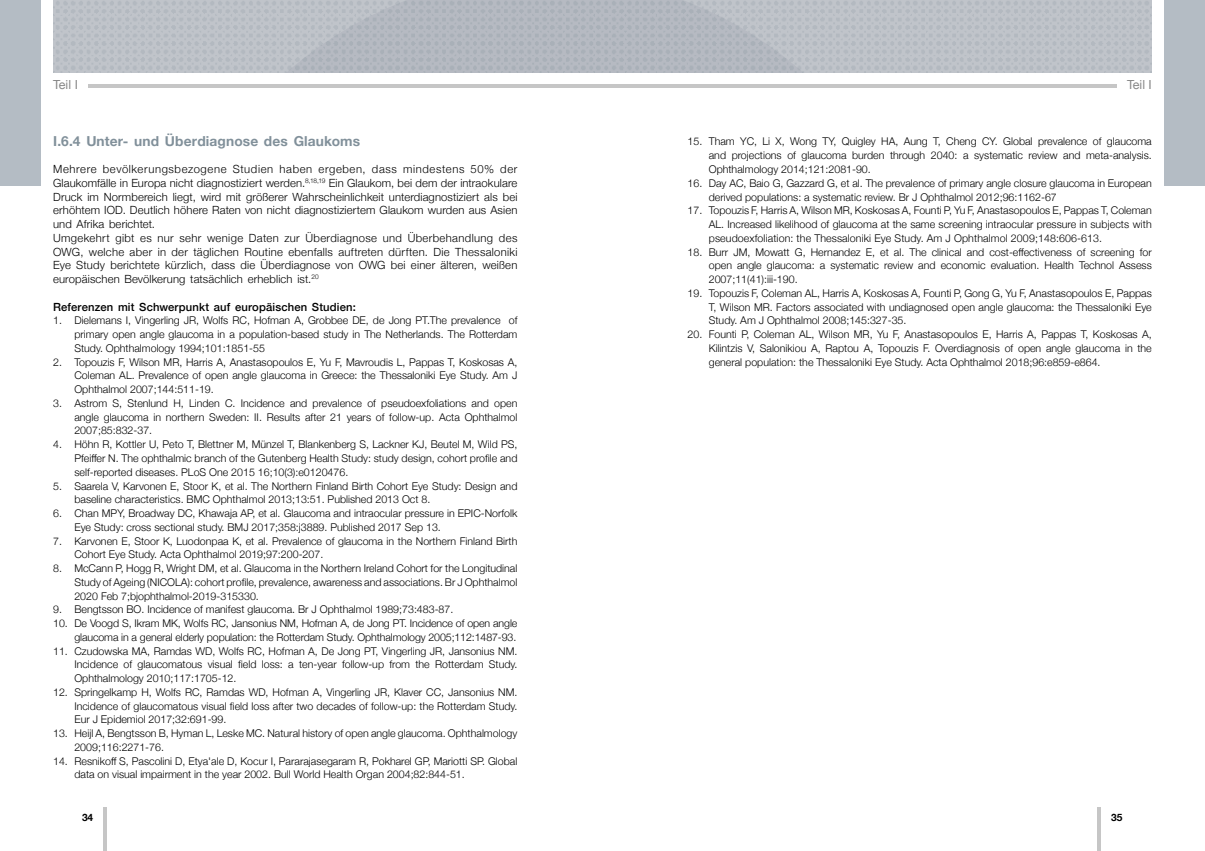
<style>
.page{position:relative;width:1205px;height:851px;background:#fff}
.page>*{position:absolute;margin:0;border:0;box-sizing:border-box;transform-origin:0 0}
.t1{font:700 13.75px "Helvetica Neue";letter-spacing:.01em;color:#81909a}
.t2{font:12.5px "Helvetica Neue";color:#878787}
.t3{font:300 11.25px/13.8px "Helvetica Neue";letter-spacing:.015em;color:#000}
.t4{font:500 11.25px "Helvetica Neue";letter-spacing:.01em;color:#000}
.t5{font:300 10.62px/13.8px "Helvetica Neue";color:#000;text-align:justify}
.t6{font:700 10.12px "Helvetica Neue";color:#000}
</style>
<div class="page">
<hr style="left:103px;top:807px;width:4px;height:43px;background:#c6c6c6">
<hr style="left:1097px;top:807px;width:4px;height:43px;background:#c6c6c6">
<img style="left:53px;top:0;width:1099px;height:72px">
<svg style="left:220px;top:0;width:669px;height:72px;background:#b5bac1"></svg>
<hr style="left:600px;top:84px;width:516px;height:3px;background:#c6c6c6">
<hr style="left:88px;top:84px;width:512px;height:3px;background:#c6c6c6">
<div style="left:0;top:0;width:41px;height:186px;background:#b4bcc4"></div>
<div style="left:1164px;top:0;width:41px;height:186px;background:#b4bcc4"></div>
<p class="t2" style="left:53px;top:75px;width:26px">Teil I</p>
<p class="t2" style="left:1127px;top:76px;width:26px">Teil I</p>
<p class="t1" style="left:53px;top:130px;width:309px">I.6.4 Unter- und Überdiagnose des Glaukoms</p>
<p class="t3" style="left:53px;top:161px;width:466px">Mehrere bevölkerungsbezogene Studien haben ergeben, dass mindestens 50% der Glaukomfälle in Europa nicht diagnostiziert werden.<sup>8,18,19</sup> Ein Glaukom, bei dem der intraokulare Druck im Normbereich liegt, wird mit größerer Wahrscheinlichkeit unterdiagnostiziert als bei erhöhtem IOD. Deutlich höhere Raten von nicht diagnostiziertem Glaukom wurden aus Asien und Afrika berichtet.<br>Umgekehrt gibt es nur sehr wenige Daten zur Überdiagnose und Überbehandlung des OWG, welche aber in der täglichen Routine ebenfalls auftreten dürften. Die Thessaloniki Eye Study berichtete kürzlich, dass die Überdiagnose von OWG bei einer älteren, weißen europäischen Bevölkerung tatsächlich erheblich ist.<sup>20</sup></p>
<p class="t4" style="left:53px;top:297px;width:304px">Referenzen mit Schwerpunkt auf europäischen Studien:</p>
<p class="t5" style="left:74px;top:313px;width:444px;text-indent:-21px">1. Dielemans I, Vingerling JR, Wolfs RC, Hofman A, Grobbee DE, de Jong PT.The prevalence of primary open angle glaucoma in a population-based study in The Netherlands. The Rotterdam Study. Ophthalmology 1994;101:1851-55</p>
<p class="t5" style="left:74px;top:354px;width:444px;text-indent:-21px">2. Topouzis F, Wilson MR, Harris A, Anastasopoulos E, Yu F, Mavroudis L, Pappas T, Koskosas A, Coleman AL. Prevalence of open angle glaucoma in Greece: the Thessaloniki Eye Study. Am J Ophthalmol 2007;144:511-19.</p>
<p class="t5" style="left:74px;top:395px;width:444px;text-indent:-21px">3. Astrom S, Stenlund H, Linden C. Incidence and prevalence of pseudoexfoliations and open angle glaucoma in northern Sweden: II. Results after 21 years of follow-up. Acta Ophthalmol 2007;85:832-37.</p>
<p class="t5" style="left:74px;top:436px;width:444px;text-indent:-21px">4. Höhn R, Kottler U, Peto T, Blettner M, Münzel T, Blankenberg S, Lackner KJ, Beutel M, Wild PS, Pfeiffer N. The ophthalmic branch of the Gutenberg Health Study: study design, cohort profile and self-reported diseases. PLoS One 2015 16;10(3):e0120476.</p>
<p class="t5" style="left:74px;top:478px;width:444px;text-indent:-21px">5. Saarela V, Karvonen E, Stoor K, et al. The Northern Finland Birth Cohort Eye Study: Design and baseline characteristics. BMC Ophthalmol 2013;13:51. Published 2013 Oct 8.</p>
<p class="t5" style="left:74px;top:505px;width:444px;text-indent:-21px">6. Chan MPY, Broadway DC, Khawaja AP, et al. Glaucoma and intraocular pressure in EPIC-Norfolk<br>Eye Study: cross sectional study. BMJ 2017;358:j3889. Published 2017 Sep 13.</p>
<p class="t5" style="left:74px;top:533px;width:444px;text-indent:-21px">7. Karvonen E, Stoor K, Luodonpaa K, et al. Prevalence of glaucoma in the Northern Finland Birth<br>Cohort Eye Study. Acta Ophthalmol 2019;97:200-207.</p>
<p class="t5" style="left:74px;top:560px;width:444px;text-indent:-21px">8. McCann P, Hogg R, Wright DM, et al. Glaucoma in the Northern Ireland Cohort for the Longitudinal Study of Ageing (NICOLA): cohort profile, prevalence, awareness and associations. Br J Ophthalmol 2020 Feb 7;bjophthalmol-2019-315330.</p>
<p class="t5" style="left:53px;top:601px;width:402px">9. Bengtsson BO. Incidence of manifest glaucoma. Br J Ophthalmol 1989;73:483-87.</p>
<p class="t5" style="left:53px;top:615px;width:466px;text-align:right">10. De Voogd S, Ikram MK, Wolfs RC, Jansonius NM, Hofman A, de Jong PT. Incidence of open angle glaucoma in a general elderly population: the Rotterdam Study. Ophthalmology 2005;112:1487-93.</p>
<p class="t5" style="left:74px;top:643px;width:444px;text-indent:-21px">11. Czudowska MA, Ramdas WD, Wolfs RC, Hofman A, De Jong PT, Vingerling JR, Jansonius NM.<br>Incidence of glaucomatous visual field loss: a ten-year follow-up from the Rotterdam Study.<br>Ophthalmology 2010;117:1705-12.</p>
<p class="t5" style="left:74px;top:684px;width:444px;text-indent:-21px">12. Springelkamp H, Wolfs RC, Ramdas WD, Hofman A, Vingerling JR, Klaver CC, Jansonius NM.<br>Incidence of glaucomatous visual field loss after two decades of follow-up: the Rotterdam Study.<br>Eur J Epidemiol 2017;32:691-99.</p>
<p class="t5" style="left:74px;top:725px;width:444px;text-indent:-21px">13. Heijl A, Bengtsson B, Hyman L, Leske MC. Natural history of open angle glaucoma. Ophthalmology<br>2009;116:2271-76.</p>
<p class="t5" style="left:74px;top:753px;width:444px;text-indent:-21px">14. Resnikoff S, Pascolini D, Etya'ale D, Kocur I, Pararajasegaram R, Pokharel GP, Mariotti SP. Global data on visual impairment in the year 2002. Bull World Health Organ 2004;82:844-51.</p>
<p class="t5" style="left:709px;top:134px;width:444px;text-indent:-21px">15. Tham YC, Li X, Wong TY, Quigley HA, Aung T, Cheng CY. Global prevalence of glaucoma and projections of glaucoma burden through 2040: a systematic review and meta-analysis.<br>Ophthalmology 2014;121:2081-90.</p>
<p class="t5" style="left:709px;top:175px;width:444px;text-indent:-21px">16. Day AC, Baio G, Gazzard G, et al. The prevalence of primary angle closure glaucoma in European derived populations: a systematic review. Br J Ophthalmol 2012;96:1162-67</p>
<p class="t5" style="left:709px;top:203px;width:444px;text-indent:-21px">17. Topouzis F, Harris A, Wilson MR, Koskosas A, Founti P, Yu F, Anastasopoulos E, Pappas T, Coleman AL. Increased likelihood of glaucoma at the same screening intraocular pressure in subjects with pseudoexfoliation: the Thessaloniki Eye Study. Am J Ophthalmol 2009;148:606-613.</p>
<p class="t5" style="left:709px;top:244px;width:444px;text-indent:-21px">18. Burr JM, Mowatt G, Hernandez E, et al. The clinical and cost-effectiveness of screening for open angle glaucoma: a systematic review and economic evaluation. Health Technol Assess 2007;11(41):iii-190.</p>
<p class="t5" style="left:709px;top:285px;width:444px;text-indent:-21px">19. Topouzis F, Coleman AL, Harris A, Koskosas A, Founti P, Gong G, Yu F, Anastasopoulos E, Pappas T, Wilson MR. Factors associated with undiagnosed open angle glaucoma: the Thessaloniki Eye Study. Am J Ophthalmol 2008;145:327-35.</p>
<p class="t5" style="left:709px;top:326px;width:444px;text-indent:-21px">20. Founti P, Coleman AL, Wilson MR, Yu F, Anastasopoulos E, Harris A, Pappas T, Koskosas A, Kilintzis V, Salonikiou A, Raptou A, Topouzis F. Overdiagnosis of open angle glaucoma in the general population: the Thessaloniki Eye Study. Acta Ophthalmol 2018;96:e859-e864.</p>
<p class="t6" style="left:82px;top:809px;width:13px">34</p>
<p class="t6" style="left:1111px;top:809px;width:13px">35</p>
</div>
